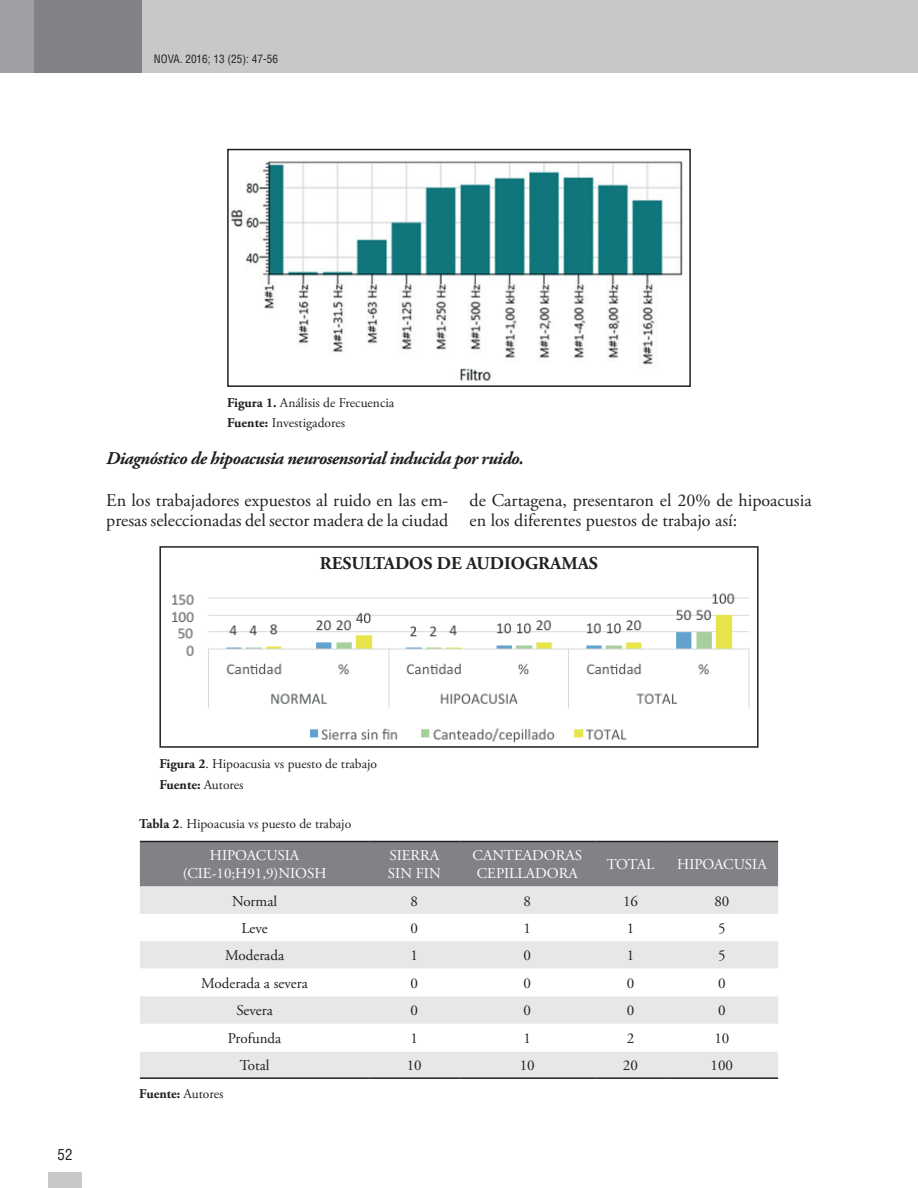
<style>
.page{position:relative;width:918px;height:1188px;background:#fff}
.page>*{position:absolute;margin:0;border:0;box-sizing:border-box;transform-origin:0 0}
.t1{font:18px/20.7px "Adobe Garamond Pro";color:#231f20}
.t2{font:italic 700 18px "Adobe Garamond Pro";letter-spacing:-.03em;color:#231f20}
.t3{font:700 18px "Adobe Garamond Pro";color:#231f20}
.t4{font:15px "Adobe Garamond Pro";color:#231f20}
.t5{font:15px/18px "Adobe Garamond Pro";color:#fff}
.t6{font:condensed 15px "Helvetica LT Std";color:#231f20}
.t7{font:13.5px/19.8px "Adobe Garamond Pro";color:#231f20}
.t8{font:700 13.5px "Adobe Garamond Pro";color:#231f20}
.t9{font:condensed 11.25px "Helvetica LT Std";color:#231f20}
.s1{font-weight:700}
.s2{font-weight:400}
</style>
<div class="page">
<div style="left:0;top:0;width:918px;height:73px;background:#c7c8ca"></div>
<div style="left:28px;top:0;width:114px;height:73px;background:#808285"></div>
<div style="left:0;top:0;width:34px;height:73px;background:#9d9fa2"></div>
<div style="left:49px;top:1172px;width:33px;height:16px;background:#c7c8ca"></div>
<img style="left:230px;top:161px;width:453px;height:221px">
<div style="left:227px;top:149px;width:464px;height:238px;border:2px solid #231f20"></div>
<img style="left:172px;top:593px;width:578px;height:150px">
<div style="left:159px;top:546px;width:600px;height:202px;border:2px solid #231f20"></div>
<div style="left:140px;top:842px;width:638px;height:45px;background:#808285"></div>
<svg style="left:140px;top:887px;width:638px;height:190px;fill:#e6e7e9"></svg>
<hr style="left:140px;top:841px;width:229px;height:1px;background:#231f20">
<hr style="left:369px;top:841px;width:90px;height:1px;background:#231f20">
<hr style="left:459px;top:841px;width:136px;height:1px;background:#231f20">
<hr style="left:595px;top:841px;width:71px;height:1px;background:#231f20">
<hr style="left:666px;top:841px;width:112px;height:1px;background:#231f20">
<hr style="left:140px;top:1077px;width:229px;height:2px;background:#231f20">
<hr style="left:369px;top:1077px;width:90px;height:2px;background:#231f20">
<hr style="left:459px;top:1077px;width:136px;height:2px;background:#231f20">
<hr style="left:595px;top:1077px;width:71px;height:2px;background:#231f20">
<hr style="left:666px;top:1077px;width:112px;height:2px;background:#231f20">
<p class="t9" style="left:154px;top:52px;width:126px">NOVA. 2016; 13 (25): 47-56</p>
<p class="t7" style="left:227px;top:394px;width:169px"><span class="s1">Figura 1.</span> Análisis de Frecuencia<br><span class="s1">Fuente:</span> Investigadores</p>
<p class="t2" style="left:106px;top:448px;width:419px">Diagnóstico de hipoacusia neurosensorial inducida por ruido.</p>
<p class="t1" style="left:106px;top:490px;width:344px">En los trabajadores expuestos al ruido en las em&shy;presas seleccionadas del sector madera de la ciudad</p>
<p class="t1" style="left:470px;top:490px;width:344px">de Cartagena, presentaron el 20% de hipoacusia en los diferentes puestos de trabajo así:</p>
<p class="t3" style="left:320px;top:552px;width:280px">RESULTADOS DE AUDIOGRAMAS</p>
<p class="t6" style="left:58px;top:1145px;width:16px">52</p>
<p class="t7" style="left:159px;top:754px;width:219px;line-height:20.4px"><span class="s1">Figura 2</span>. Hipoacusia vs puesto de trabajo<br><span class="s1">Fuente:</span> Autores</p>
<p class="t7" style="left:139px;top:815px;width:214px"><span class="s1">Tabla 2</span>. Hipoacusia vs puesto de trabajo</p>
<p class="t5" style="left:183px;top:847px;width:145px;text-align:center">HIPOACUSIA (CIE-10;H91,9)NIOSH</p>
<p class="t5" style="left:388px;top:847px;width:54px">SIERRA<br>SIN FIN</p>
<p class="t5" style="left:473px;top:847px;width:111px">CANTEADORAS<br>CEPILLADORA</p>
<p class="t5" style="left:607px;top:856px;width:49px">TOTAL</p>
<p class="t5" style="left:677px;top:856px;width:91px">HIPOACUSIA</p>
<p class="t4" style="left:232px;top:892px;width:47px">Normal</p>
<p class="t4" style="left:411px;top:892px;width:9px">8</p>
<p class="t4" style="left:524px;top:892px;width:9px">8</p>
<p class="t4" style="left:623px;top:892px;width:16px">16</p>
<p class="t4" style="left:714px;top:892px;width:16px">80</p>
<p class="t4" style="left:241px;top:919px;width:28px">Leve</p>
<p class="t4" style="left:411px;top:919px;width:9px">0</p>
<p class="t4" style="left:524px;top:919px;width:9px">1</p>
<p class="t4" style="left:627px;top:919px;width:9px">1</p>
<p class="t4" style="left:718px;top:919px;width:9px">5</p>
<p class="t4" style="left:225px;top:946px;width:60px">Moderada</p>
<p class="t4" style="left:411px;top:946px;width:9px">1</p>
<p class="t4" style="left:524px;top:946px;width:9px">0</p>
<p class="t4" style="left:627px;top:946px;width:9px">1</p>
<p class="t4" style="left:718px;top:946px;width:9px">5</p>
<p class="t4" style="left:201px;top:974px;width:108px">Moderada a severa</p>
<p class="t4" style="left:411px;top:974px;width:9px">0</p>
<p class="t4" style="left:524px;top:974px;width:9px">0</p>
<p class="t4" style="left:627px;top:974px;width:9px">0</p>
<p class="t4" style="left:718px;top:974px;width:9px">0</p>
<p class="t4" style="left:236px;top:1002px;width:38px">Severa</p>
<p class="t4" style="left:411px;top:1002px;width:9px">0</p>
<p class="t4" style="left:524px;top:1002px;width:9px">0</p>
<p class="t4" style="left:627px;top:1002px;width:9px">0</p>
<p class="t4" style="left:718px;top:1002px;width:9px">0</p>
<p class="t4" style="left:228px;top:1029px;width:55px">Profunda</p>
<p class="t4" style="left:411px;top:1029px;width:9px">1</p>
<p class="t4" style="left:524px;top:1029px;width:9px">1</p>
<p class="t4" style="left:627px;top:1029px;width:9px">2</p>
<p class="t4" style="left:714px;top:1029px;width:16px">10</p>
<p class="t4" style="left:240px;top:1057px;width:31px">Total</p>
<p class="t4" style="left:407px;top:1057px;width:16px">10</p>
<p class="t4" style="left:520px;top:1057px;width:16px">10</p>
<p class="t4" style="left:623px;top:1057px;width:16px">20</p>
<p class="t4" style="left:711px;top:1057px;width:24px">100</p>
<p class="t8" style="left:139px;top:1086px;width:86px">Fuente: <span class="s2">Autores</span></p>
</div>
